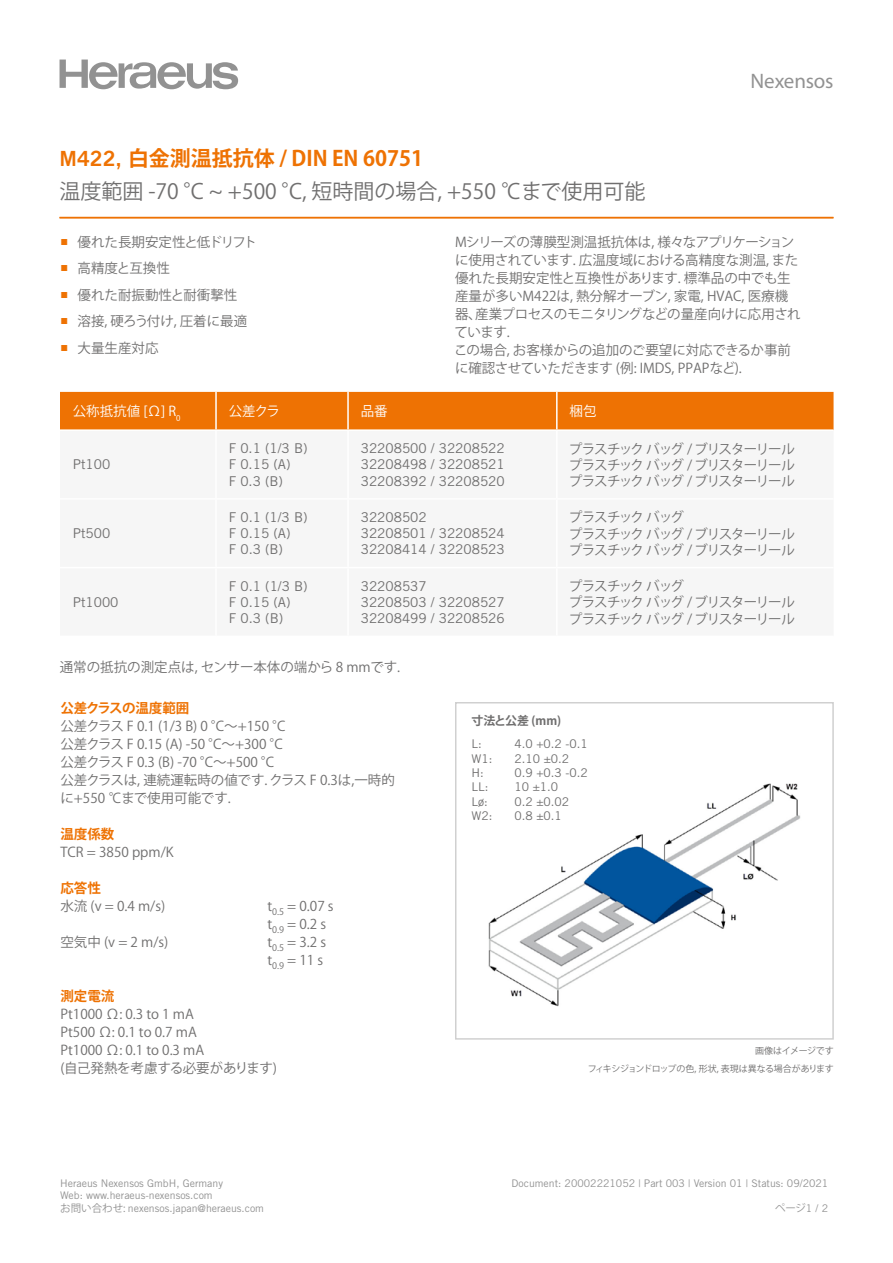
<style>
.page{position:relative;width:893px;height:1263px;background:#fff}
.page>*{position:absolute;margin:0;border:0;box-sizing:border-box;transform-origin:0 0}
.t1{font:21px/33px "Koz Go Pr 6 N";color:#706f6f}
.t2{font:21px "Myriad Pro";letter-spacing:-.005em;color:#929292}
.t3{font:13.5px/18px "Koz Go Pr 6 N";color:#706f6f}
.t4{font:13.5px/16.2px "Trade Gothic LT Std";color:#706f6f}
.t5{font:13.5px/18px "Koz Go Pr 6 N";letter-spacing:-.02em;color:#706f6f}
.t6{font:13.5px/16.2px "Koz Go Pr 6 N";letter-spacing:-.09em;color:#706f6f}
.t7{font:700 13.5px "Koz Go Pr 6 N";color:#ee7203}
.t8{font:13.5px "Koz Go Pr 6 N";color:#fff}
.t9{font:12px/14.4px "Trade Gothic LT Std";color:#706f6f}
.t10{font:700 12px "Koz Go Pr 6 N";color:#706f6f}
.t11{font:10.5px/12.6px "Trade Gothic LT Std";color:#929292}
.t12{font:10.5px "Koz Go Pr 6 N";color:#929292}
.t13{font:9px/18px "Koz Go Pr 6 N";letter-spacing:-.04em;color:#706f6f;text-align:right}
.s1{font-family:"Trade Gothic LT Bold Two";color:#ee7203}
.s2{font-weight:700;color:#ee7203}
.s3{font-family:"Koz Go Pr 6 N"}
.s4{font-family:"Trade Gothic LT Std"}
</style>
<div class="page">
<svg style="left:60px;top:60px;width:178px;height:29px"></svg>
<hr style="left:60px;top:217px;width:773px;height:1px;background:#ee7203">
<div style="left:60px;top:392px;width:773px;height:37px;background:#ee7203"></div>
<hr style="left:215px;top:392px;width:2px;height:37px;background:#fff">
<hr style="left:347px;top:392px;width:2px;height:37px;background:#fff">
<hr style="left:556px;top:392px;width:2px;height:37px;background:#fff">
<img style="left:488px;top:783px;width:313px;height:224px">
<div style="left:455px;top:702px;width:379px;height:338px;border:2px solid #d0d0d0"></div>
<h1 class="t2" style="left:750px;top:68px;width:85px">Nexensos</h1>
<h1 class="t1" style="left:60px;top:142px;width:587px"><span class="s1">M422,</span> <span class="s2">白金測温抵抗体 / DIN EN 60751<br></span>温度範囲 -70 °C ~ +500 °C, 短時間の場合, +550 ℃まで使用可能</h1>
<p class="t3" style="left:454px;top:233px;width:348px">Mシリーズの薄膜型測温抵抗体は, 様々なアプリケーションに使用されています. 広温度域における高精度な測温, また優れた長期安定性と互換性があります. 標準品の中でも生産量が多いM422は, 熱分解オーブン, 家電, HVAC, 医療機器、産業プロセスのモニタリングなどの量産向けに応用されています.<br>この場合, お客様からの追加のご要望に対応できるか事前に確認させていただきます (例: IMDS, PPAPなど).</p>
<p class="t3" style="left:61px;top:233px;width:198px"><sup>■</sup> 優れた長期安定性と低ドリフト</p>
<p class="t3" style="left:61px;top:260px;width:111px"><sup>■</sup> 高精度と互換性</p>
<p class="t3" style="left:61px;top:286px;width:178px"><sup>■</sup> 優れた耐振動性と耐衝撃性</p>
<p class="t3" style="left:61px;top:313px;width:188px"><sup>■</sup> 溶接, 硬ろう付け, 圧着に最適</p>
<p class="t5" style="left:61px;top:339px;width:100px"><sup>■</sup> 大量生産対応</p>
<p class="t8" style="left:73px;top:404px;width:109px">公称抵抗値 [Ω] R<sub>0</sub></p>
<p class="t8" style="left:229px;top:404px;width:53px">公差クラ</p>
<p class="t8" style="left:361px;top:404px;width:29px">品番</p>
<p class="t8" style="left:570px;top:404px;width:28px">梱包</p>
<p class="t4" style="left:73px;top:456px;width:39px">Pt100</p>
<p class="t4" style="left:229px;top:440px;width:80px">F 0.1 (1/3 B)<br>F 0.15 (A)<br>F 0.3 (B)</p>
<p class="t4" style="left:361px;top:440px;width:145px;text-align:justify">32208500 / 32208522<br>32208498 / 32208521<br>32208392 / 32208520</p>
<p class="t5" style="left:569px;top:441px;width:227px;line-height:16.2px;text-align:justify">プラスチック バッグ / ブリスターリールプラスチック バッグ / ブリスターリールプラスチック バッグ / ブリスターリール</p>
<p class="t4" style="left:73px;top:525px;width:39px">Pt500</p>
<p class="t4" style="left:229px;top:509px;width:80px">F 0.1 (1/3 B)<br>F 0.15 (A)<br>F 0.3 (B)</p>
<p class="t4" style="left:361px;top:509px;width:145px">32208502<br>32208501 / 32208524<br>32208414 / 32208523</p>
<p class="t6" style="left:569px;top:510px;width:227px">プラスチック バッグ<br>プラスチック バッグ / ブリスターリールプラスチック バッグ / ブリスターリール</p>
<p class="t4" style="left:229px;top:578px;width:80px">F 0.1 (1/3 B)<br>F 0.15 (A)<br>F 0.3 (B)</p>
<p class="t4" style="left:361px;top:578px;width:145px">32208537<br>32208503 / 32208527<br>32208499 / 32208526</p>
<p class="t6" style="left:569px;top:578px;width:227px">プラスチック バッグ<br>プラスチック バッグ / ブリスターリールプラスチック バッグ / ブリスターリール</p>
<p class="t3" style="left:60px;top:659px;width:342px">通常の抵抗の測定点は, センサー本体の端から 8 mmです.</p>
<p class="t4" style="left:73px;top:594px;width:47px">Pt1000</p>
<p class="t7" style="left:60px;top:700px;width:130px">公差クラスの温度範囲</p>
<p class="t3" style="left:60px;top:717px;width:336px">公差クラス F 0.1 (1/3 B) 0 °C～+150 °C<br>公差クラス F 0.15 (A) -50 °C～+300 °C<br>公差クラス F 0.3 (B) -70 °C～+500 °C<br>公差クラスは, 連続運転時の値です. クラス F 0.3は,一時的に+550 ℃まで使用可能です.</p>
<p class="t7" style="left:60px;top:826px;width:56px">温度係数</p>
<p class="t3" style="left:60px;top:843px;width:115px">TCR = 3850 ppm/K</p>
<p class="t7" style="left:60px;top:880px;width:42px">応答性</p>
<p class="t5" style="left:60px;top:897px;width:106px">水流 (v = 0.4 m/s)</p>
<p class="t5" style="left:267px;top:897px;width:68px">t<sub>0.5</sub> = 0.07 s t<sub>0.9</sub> = 0.2 s</p>
<p class="t5" style="left:60px;top:933px;width:109px">空気中 (v = 2 m/s)</p>
<p class="t5" style="left:267px;top:933px;width:60px">t<sub>0.5</sub> = 3.2 s t<sub>0.9</sub> = 11 s</p>
<p class="t7" style="left:60px;top:988px;width:55px">測定電流</p>
<p class="t3" style="left:60px;top:1005px;width:218px">Pt1000 Ω: 0.3 to 1 mA<br>Pt500 Ω: 0.1 to 0.7 mA<br>Pt1000 Ω: 0.1 to 0.3 mA<br>(自己発熱を考慮する必要があります)</p>
<p class="t10" style="left:471px;top:714px;width:91px">寸法と公差 (mm)</p>
<p class="t9" style="left:471px;top:737px;width:22px">L:<br>W1:<br>H:<br>LL:<br>Lø:<br>W2:</p>
<p class="t9" style="left:514px;top:737px;width:75px">4.0 +0.2 -0.1<br>2.10 ±0.2<br>0.9 +0.3 -0.2<br>10 ±1.0<br>0.2 ±0.02<br>0.8 ±0.1</p>
<p class="t13" style="left:588px;top:1042px;width:248px">画像はイメージです<br>フィキシジョンドロップの色, 形状, 表現は異なる場合があります</p>
<p class="t11" style="left:60px;top:1176px;width:164px">Heraeus Nexensos GmbH, Germany</p>
<p class="t11" style="left:511px;top:1176px;width:318px">Document: 20002221052 | Part 003 | Version 01 | Status: 09/2021</p>
<p class="t11" style="left:60px;top:1189px;width:205px">Web: www.heraeus-nexensos.com<br><span class="s3">お問い合わせ:</span> nexensos.japan@heraeus.com</p>
<p class="t12" style="left:775px;top:1202px;width:54px">ページ<span class="s4">1 / 2</span></p>
</div>
